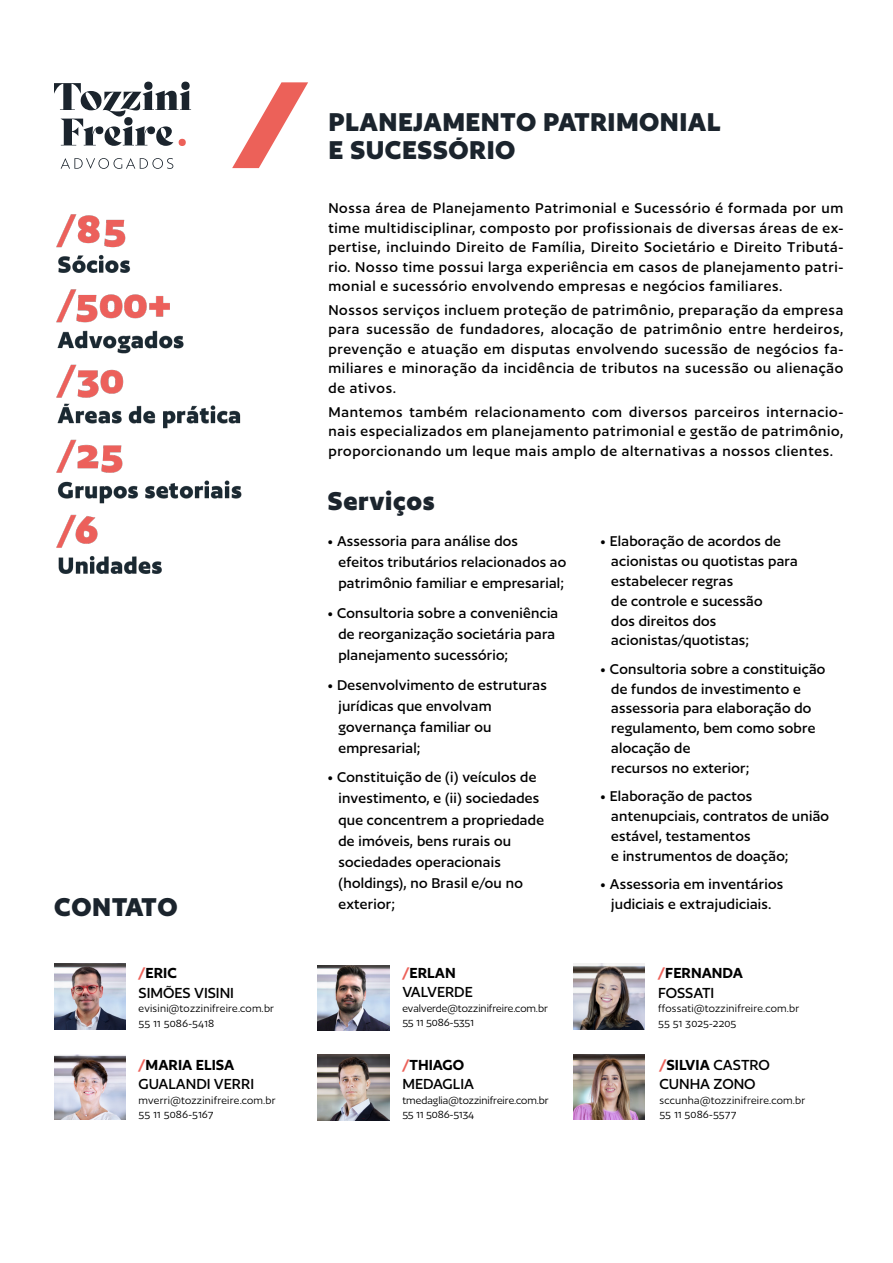
<style>
.page{position:relative;width:893px;height:1263px;background:#fff}
.page>*{position:absolute;margin:0;border:0;box-sizing:border-box;transform-origin:0 0}
.t1{font:700 30px/28.5px "Author";letter-spacing:.015em;color:#1b242d}
.t2{font:500 16.95px/19.4px "Author";color:#000}
.t3{font:600 16.95px/19.4px "Author";color:#000}
.t4{font:500 16.5px/19.8px "Author";letter-spacing:.015em;color:#000}
.t5{font:12.15px/14.5px "Author";letter-spacing:.015em;color:#000}
.s1{font-weight:700;color:#ec6159}
.s2{font-weight:600}
.s3{font-weight:500}
</style>
<div class="page">
<svg style="left:61px;top:158px;width:112px;height:11px"></svg>
<svg style="left:54px;top:82px;width:137px;height:64px"></svg>
<div style="left:179px;top:139px;width:7px;height:7px;background:#ec6159;border-radius:50%"></div>
<svg style="left:232px;top:82px;width:76px;height:86px"></svg>
<img style="left:56px;top:214px;width:186px;height:360px">
<img style="left:318px;top:965px;width:71px;height:65px">
<img style="left:574px;top:1054px;width:71px;height:66px">
<img style="left:318px;top:1054px;width:71px;height:66px">
<img style="left:574px;top:964px;width:71px;height:65px">
<img style="left:54px;top:964px;width:71px;height:65px">
<img style="left:54px;top:1054px;width:71px;height:66px">
<h1 class="t1" style="left:54px;top:892px;width:125px">CONTATO</h1>
<p class="t2" style="left:139px;top:963px;width:97px"><span class="s1">/</span><span class="s2">ERIC<br></span>SIMÕES VISINI</p>
<p class="t5" style="left:139px;top:1001px;width:137px">evisini@tozzinifreire.com.br<br>55 11 5086-5418</p>
<p class="t2" style="left:139px;top:1055px;width:117px"><span class="s1">/</span><span class="s2">MARIA ELISA<br></span>GUALANDI VERRI</p>
<p class="t5" style="left:139px;top:1093px;width:139px">mverri@tozzinifreire.com.br<br>55 11 5086-5167</p>
<h1 class="t1" style="left:328px;top:107px;width:394px">PLANEJAMENTO PATRIMONIAL<br>E SUCESSÓRIO</h1>
<p class="t4" style="left:328px;top:198px;width:516px;text-align:justify">Nossa área de Planejamento Patrimonial e Sucessório é formada por um time multidisciplinar, composto por profissionais de diversas áreas de ex&shy;pertise, incluindo Direito de Família, Direito Societário e Direito Tributá&shy;rio. Nosso time possui larga experiência em casos de planejamento patri&shy;monial e sucessório envolvendo empresas e negócios familiares.</p>
<p class="t4" style="left:328px;top:300px;width:516px;text-align:justify">Nossos serviços incluem proteção de patrimônio, preparação da empresa para sucessão de fundadores, alocação de patrimônio entre herdeiros, prevenção e atuação em disputas envolvendo sucessão de negócios fa&shy;miliares e minoração da incidência de tributos na sucessão ou alienação de ativos.</p>
<p class="t4" style="left:328px;top:402px;width:516px;text-align:justify">Mantemos também relacionamento com diversos parceiros internacio&shy;nais especializados em planejamento patrimonial e gestão de patrimônio, proporcionando um leque mais amplo de alternativas a nossos clientes.</p>
<h1 class="t1" style="left:327px;top:486px;width:109px">Serviços</h1>
<p class="t4" style="left:338px;top:531px;width:229px;line-height:21px;text-indent:-11px">• Assessoria para análise dos efeitos tributários relacionados ao patrimônio familiar e empresarial;</p>
<p class="t4" style="left:338px;top:602px;width:221px;line-height:21px;text-indent:-11px">• Consultoria sobre a conveniência de reorganização societária para planejamento sucessório;</p>
<p class="t4" style="left:338px;top:674px;width:210px;line-height:21px;text-indent:-11px">• Desenvolvimento de estruturas jurídicas que envolvam governança familiar ou empresarial;</p>
<p class="t4" style="left:338px;top:767px;width:207px;line-height:21px;text-indent:-11px">• Constituição de (i) veículos de investimento, e (ii) sociedades que concentrem a propriedade de imóveis, bens rurais ou sociedades operacionais (holdings), no Brasil e/ou no exterior;</p>
<p class="t2" style="left:402px;top:963px;width:72px"><span class="s1">/</span><span class="s2">ERLAN<br></span>VALVERDE</p>
<p class="t5" style="left:402px;top:1001px;width:147px">evalverde@tozzinifreire.com.br<br>55 11 5086-5351</p>
<p class="t2" style="left:402px;top:1055px;width:73px"><span class="s1">/</span><span class="s2">THIAGO<br></span>MEDAGLIA</p>
<p class="t5" style="left:402px;top:1092px;width:148px">tmedaglia@tozzinifreire.com.br<br>55 11 5086-5134</p>
<p class="t4" style="left:611px;top:531px;width:188px;text-indent:-11px">• Elaboração de acordos de acionistas ou quotistas para estabelecer regras<br>de controle e sucessão<br>dos direitos dos acionistas/quotistas;</p>
<p class="t4" style="left:611px;top:659px;width:216px;text-indent:-11px">• Consultoria sobre a constituição de fundos de investimento e assessoria para elaboração do regulamento, bem como sobre alocação de<br>recursos no exterior;</p>
<p class="t4" style="left:611px;top:786px;width:219px;text-indent:-11px">• Elaboração de pactos antenupciais, contratos de união estável, testamentos<br>e instrumentos de doação;</p>
<p class="t4" style="left:600px;top:874px;width:185px;text-align:center">• Assessoria em inventários judiciais e extrajudiciais.</p>
<p class="t3" style="left:658px;top:963px;width:86px"><span class="s1">/</span>FERNANDA<br><span class="s3">FOSSATI</span></p>
<p class="t5" style="left:658px;top:1001px;width:143px">ffossati@tozzinifreire.com.br<br>55 51 3025-2205</p>
<p class="t2" style="left:659px;top:1055px;width:112px"><span class="s1">/</span><span class="s2">SILVIA</span> CASTRO<br>CUNHA ZONO</p>
<p class="t5" style="left:659px;top:1093px;width:147px">sccunha@tozzinifreire.com.br<br>55 11 5086-5577</p>
</div>
